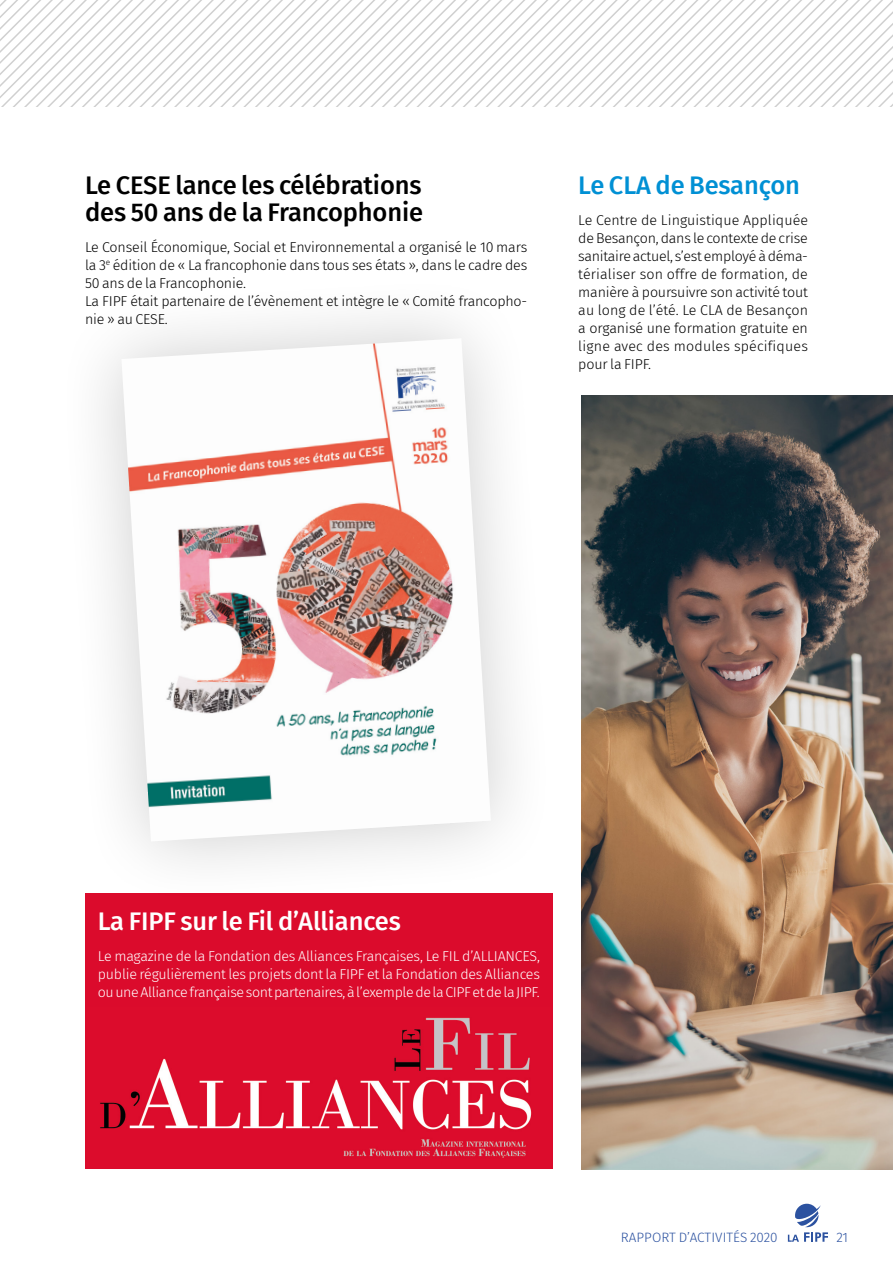
<style>
.page{position:relative;width:893px;height:1263px;background:#fff}
.page>*{position:absolute;margin:0;border:0;box-sizing:border-box;transform-origin:0 0}
.t1{font:500 25.5px/27px "Fira Sans";letter-spacing:-.005em;color:#000}
.t2{font:500 25.5px "Fira Sans";letter-spacing:-.005em;color:#fff}
.t3{font:500 25.5px "Fira Sans";letter-spacing:-.005em;color:#0090d4}
.t4{font:300 14.25px/18px "Fira Sans";letter-spacing:-.015em;color:#000}
.t5{font:300 14.25px/18px "Fira Sans";letter-spacing:-.025em;color:#fff;text-align:justify}
.t6{font:300 13.5px "Fira Sans";letter-spacing:.005em;color:#2c52a0}
</style>
<div class="page">
<svg style="left:428px;top:0;width:12px;height:106px"></svg>
<svg style="left:440px;top:0;width:11px;height:106px"></svg>
<svg style="left:451px;top:0;width:12px;height:106px"></svg>
<svg style="left:463px;top:0;width:11px;height:106px"></svg>
<svg style="left:474px;top:0;width:419px;height:106px"></svg>
<svg style="left:0;top:0;width:425px;height:106px"></svg>
<div style="left:85px;top:893px;width:468px;height:276px;background:#db0b2c"></div>
<img style="left:581px;top:395px;width:312px;height:774px">
<div style="left:55px;top:272px;width:502px;height:636px;background:#000;opacity:.2"></div>
<img style="left:121px;top:338px;width:370px;height:503px">
<img style="left:100px;top:1017px;width:432px;height:141px">
<svg style="left:788px;top:1204px;width:40px;height:38px"></svg>
<h1 class="t1" style="left:85px;top:170px;width:340px">Le CESE lance les célébrations des 50 ans de la Francophonie</h1>
<p class="t4" style="left:85px;top:238px;width:444px">Le Conseil Économique, Social et Environnemental a organisé le 10 mars la 3<sup>e</sup> édition de « La francophonie dans tous ses états », dans le cadre des 50 ans de la Francophonie.<br>La FIPF était partenaire de l’évènement et intègre le « Comité francopho&shy;nie » au CESE.</p>
<h1 class="t3" style="left:578px;top:165px;width:223px">Le CLA de Besançon</h1>
<p class="t4" style="left:578px;top:211px;width:231px;text-align:justify">Le Centre de Linguistique Appliquée de Besançon, dans le contexte de crise sanitaire actuel, s’est employé à déma&shy;térialiser son offre de formation, de manière à poursuivre son activité tout au long de l’été. Le CLA de Besançon a organisé une formation gratuite en ligne avec des modules spécifiques pour la FIPF.</p>
<h1 class="t2" style="left:98px;top:901px;width:305px">La FIPF sur le Fil d’Alliances</h1>
<p class="t5" style="left:98px;top:947px;width:444px">Le magazine de la Fondation des Alliances Françaises, Le FIL d’ALLIANCES, publie régulièrement les projets dont la FIPF et la Fondation des Alliances ou une Alliance française sont partenaires, à l’exemple de la CIPF et de la JIPF.</p>
<p class="t6" style="left:621px;top:1227px;width:158px">RAPPORT D’ACTIVITÉS 2020</p>
<p class="t6" style="left:836px;top:1227px;width:13px">21</p>
</div>
